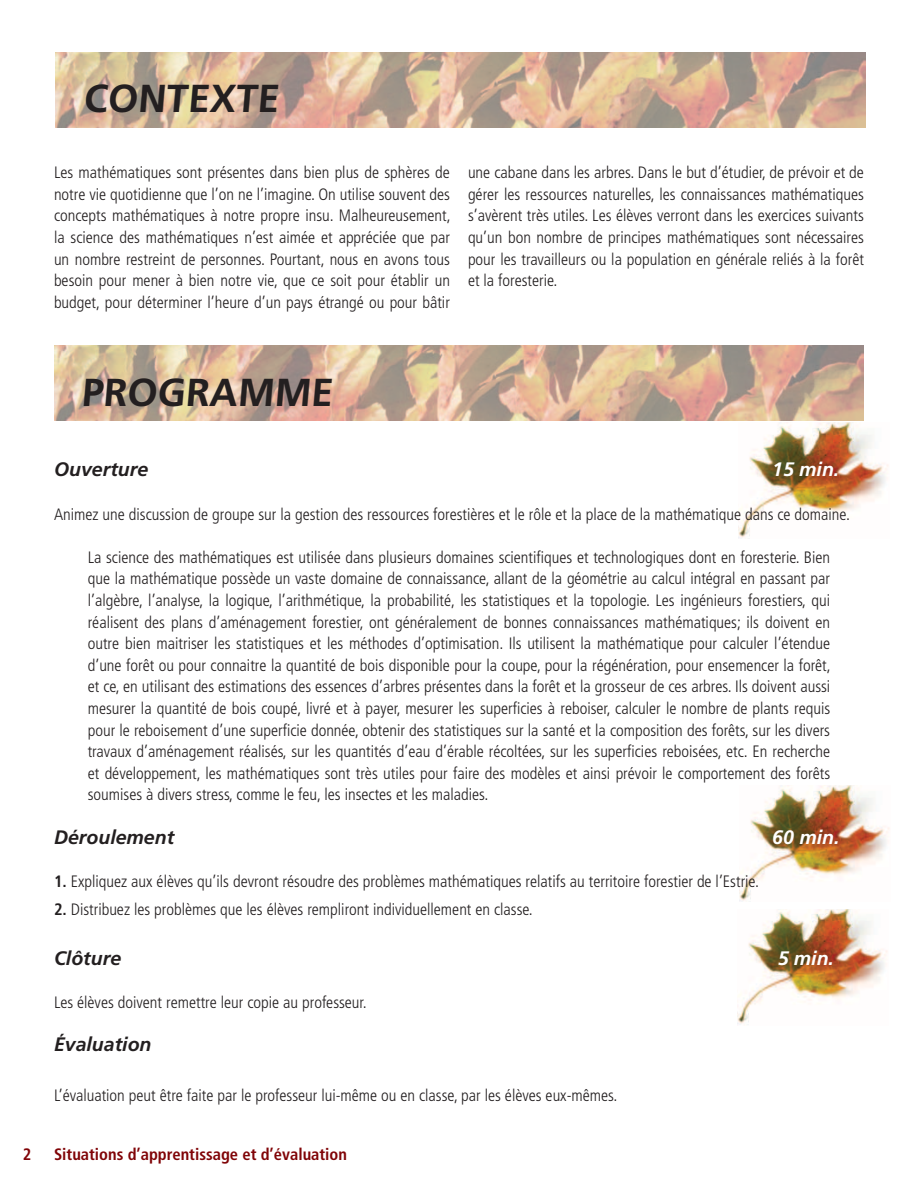
<style>
.page{position:relative;width:918px;height:1188px;background:#fff}
.page>*{position:absolute;margin:0;border:0;box-sizing:border-box;transform-origin:0 0}
.t1{font:700 39px "Frutiger";color:#231f20}
.t2{font:italic 700 19.5px "Frutiger";color:#231f20}
.t3{font:italic 700 19.5px "Frutiger";color:#fff}
.t4{font:300 condensed 16.5px/21.6px "Frutiger";color:#231f20;text-align:justify}
.t5{font:700 condensed 16.5px "Frutiger";color:#800407}
.s1{font-weight:700}
</style>
<div class="page">
<img style="left:737px;top:909px;width:151px;height:115px">
<img style="left:739px;top:786px;width:151px;height:115px">
<img style="left:738px;top:423px;width:151px;height:115px">
<img style="left:56px;top:53px;width:810px;height:75px">
<img style="left:54px;top:346px;width:810px;height:75px">
<h1 class="t1" style="left:83px;top:76px;width:193px">CONTEXTE</h1>
<p class="t4" style="left:54px;top:162px;width:398px">Les mathématiques sont présentes dans bien plus de sphères de notre vie quotidienne que l’on ne l’imagine. On utilise souvent des concepts mathématiques à notre propre insu. Malheureusement, la science des mathématiques n’est aimée et appréciée que par un nombre restreint de personnes. Pourtant, nous en avons tous besoin pour mener à bien notre vie, que ce soit pour établir un budget, pour déterminer l’heure d’un pays étrangé ou pour bâtir</p>
<p class="t4" style="left:468px;top:162px;width:398px">une cabane dans les arbres. Dans le but d’étudier, de prévoir et de gérer les ressources naturelles, les connaissances mathématiques s’avèrent très utiles. Les élèves verront dans les exercices suivants qu’un bon nombre de principes mathématiques sont nécessaires pour les travailleurs ou la population en générale reliés à la forêt et la foresterie.</p>
<h1 class="t1" style="left:81px;top:369px;width:257px">PROGRAMME</h1>
<p class="t2" style="left:54px;top:458px;width:96px">Ouverture</p>
<p class="t3" style="left:772px;top:458px;width:69px">15 min.</p>
<p class="t4" style="left:54px;top:503px;width:797px">Animez une discussion de groupe sur la gestion des ressources forestières et le rôle et la place de la mathématique dans ce domaine.</p>
<p class="t4" style="left:88px;top:546px;width:745px">La science des mathématiques est utilisée dans plusieurs domaines scientifiques et technologiques dont en foresterie. Bien que la mathématique possède un vaste domaine de connaissance, allant de la géométrie au calcul intégral en passant par l’algèbre, l’analyse, la logique, l’arithmétique, la probabilité, les statistiques et la topologie. Les ingénieurs forestiers, qui réalisent des plans d’aménagement forestier, ont généralement de bonnes connaissances mathématiques; ils doivent en outre bien maitriser les statistiques et les méthodes d’optimisation. Ils utilisent la mathématique pour calculer l’étendue d’une forêt ou pour connaitre la quantité de bois disponible pour la coupe, pour la régénération, pour ensemencer la forêt, et ce, en utilisant des estimations des essences d’arbres présentes dans la forêt et la grosseur de ces arbres. Ils doivent aussi mesurer la quantité de bois coupé, livré et à payer, mesurer les superficies à reboiser, calculer le nombre de plants requis pour le reboisement d’une superficie donnée, obtenir des statistiques sur la santé et la composition des forêts, sur les divers travaux d’aménagement réalisés, sur les quantités d’eau d’érable récoltées, sur les superficies reboisées, etc. En recherche et développement, les mathématiques sont très utiles pour faire des modèles et ainsi prévoir le comportement des forêts soumises à divers stress, comme le feu, les insectes et les maladies.</p>
<p class="t2" style="left:54px;top:825px;width:122px">Déroulement</p>
<p class="t3" style="left:772px;top:825px;width:69px">60 min.</p>
<p class="t4" style="left:54px;top:870px;width:707px"><span class="s1">1.</span> Expliquez aux élèves qu’ils devront résoudre des problèmes mathématiques relatifs au territoire forestier de l’Estrie.</p>
<p class="t4" style="left:54px;top:899px;width:480px"><span class="s1">2.</span> Distribuez les problèmes que les élèves rempliront individuellement en classe.</p>
<p class="t2" style="left:54px;top:947px;width:69px">Clôture</p>
<p class="t3" style="left:778px;top:947px;width:58px">5 min.</p>
<p class="t4" style="left:54px;top:992px;width:314px">Les élèves doivent remettre leur copie au professeur.</p>
<p class="t2" style="left:54px;top:1033px;width:99px">Évaluation</p>
<p class="t4" style="left:54px;top:1085px;width:565px">L’évaluation peut être faite par le professeur lui-même ou en classe, par les élèves eux-mêmes.</p>
<p class="t5" style="left:23px;top:1144px;width:10px">2</p>
<p class="t5" style="left:54px;top:1144px;width:295px">Situations d’apprentissage et d’évaluation</p>
</div>
